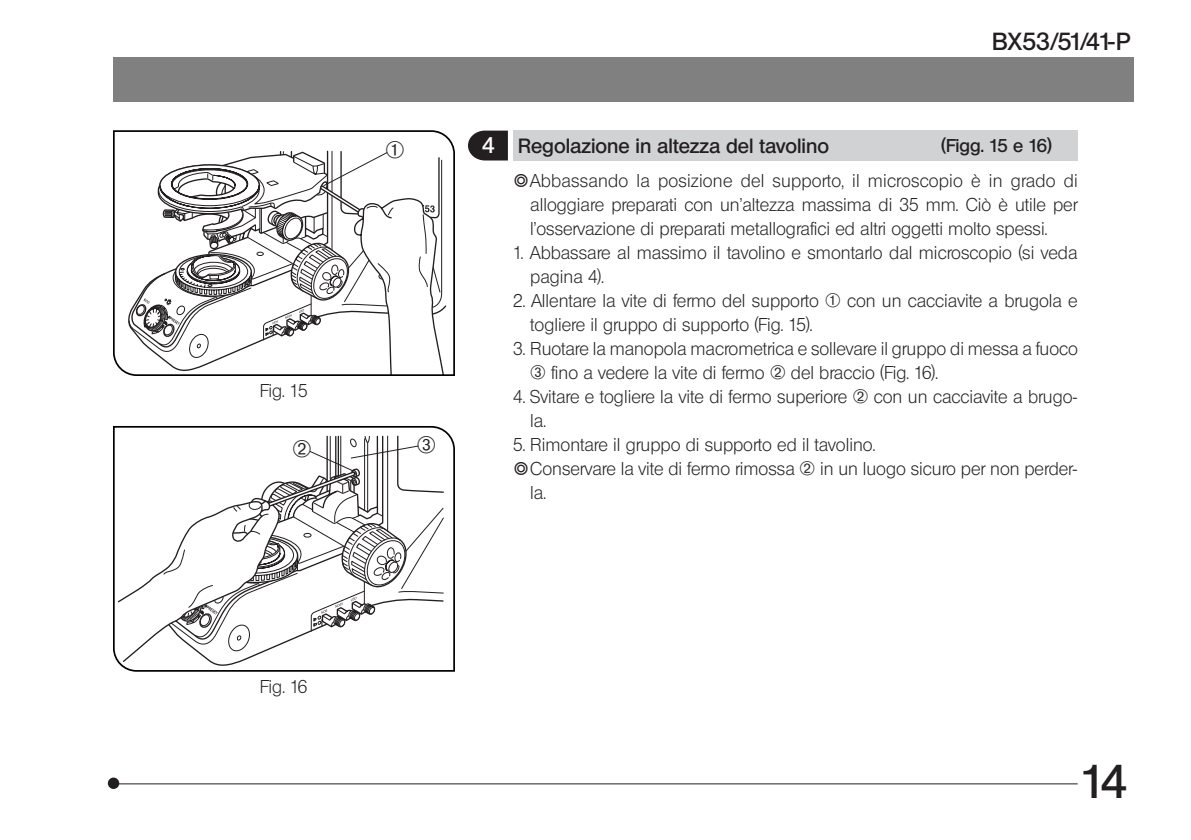
<style>
.page{position:relative;width:1191px;height:840px;background:#fff}
.page>*{position:absolute;margin:0;border:0;box-sizing:border-box;transform-origin:0 0}
.t1{font:46px "Olympus Leicht Halbfett";color:#231f20}
.t2{font:24px "Olympus Leicht Halbfett";color:#231f20}
.t3{font:22px "Olympus Leicht Normal";color:#231f20}
.t4{font:20px "Olympus Leicht Halbfett";color:#231f20}
.t5{font:18px/24px "Olympus Leicht Normal";color:#231f20}
.t6{font:18px "Olympus Leicht Halbfett";color:#231f20}
.s1{font-size:22px;color:#fff}
</style>
<div class="page">
<div style="left:108px;top:777px;width:11px;height:11px;background:#231f20;border-radius:50%"></div>
<hr style="left:113px;top:782px;width:964px;height:1px;background:#231f20">
<svg style="left:113px;top:426px;width:342px;height:246px"></svg>
<svg style="left:113px;top:130px;width:342px;height:246px"></svg>
<div style="left:114px;top:57px;width:1020px;height:45px;background:#808080"></div>
<svg style="left:468px;top:130px;width:40px;height:30px"></svg>
<div style="left:513px;top:130px;width:565px;height:30px;background:#d1d2d4"></div>
<svg style="left:130px;top:150px;width:315px;height:224px"></svg>
<svg style="left:118px;top:435px;width:326px;height:227px"></svg>
<h2 class="t2" style="left:992px;top:27px;width:140px">BX53/51/41-P</h2>
<p class="t3" style="left:385px;top:137px;width:21px">@</p>
<p class="t4" style="left:482px;top:134px;width:348px"><span class="s1">4</span> Regolazione in altezza del tavolino</p>
<p class="t6" style="left:941px;top:135px;width:112px">(Figg. 15 e 16)</p>
<p class="t5" style="left:260px;top:379px;width:49px">Fig. 15</p>
<p class="t3" style="left:292px;top:436px;width:21px">²</p>
<p class="t3" style="left:417px;top:432px;width:21px">³</p>
<p class="t5" style="left:260px;top:674px;width:49px">Fig. 16</p>
<p class="t5" style="left:530px;top:168px;width:549px;text-align:justify;text-indent:-17px">}Abbassando la posizione del supporto, il microscopio è in grado di alloggiare preparati con un’altezza massima di 35 mm. Ciò è utile per l’osservazione di preparati metallografici ed altri oggetti molto spessi.</p>
<p class="t5" style="left:530px;top:240px;width:549px;text-indent:-17px">1. Abbassare al massimo il tavolino e smontarlo dal microscopio (si veda pagina 4).</p>
<p class="t5" style="left:530px;top:288px;width:549px;text-indent:-17px">2. Allentare la vite di fermo del supporto @ con un cacciavite a brugola e togliere il gruppo di supporto (Fig. 15).</p>
<p class="t5" style="left:530px;top:336px;width:549px;text-indent:-17px">3. Ruotare la manopola macrometrica e sollevare il gruppo di messa a fuoco<br>³ fino a vedere la vite di fermo ² del braccio (Fig. 16).</p>
<p class="t5" style="left:530px;top:384px;width:549px;text-indent:-17px">4. Svitare e togliere la vite di fermo superiore ² con un cacciavite a brugo&shy;la.</p>
<p class="t5" style="left:513px;top:432px;width:363px">5. Rimontare il gruppo di supporto ed il tavolino.</p>
<p class="t5" style="left:513px;top:456px;width:566px">}Conservare la vite di fermo rimossa ² in un luogo sicuro per non perder-</p>
<p class="t5" style="left:530px;top:480px;width:17px">la.</p>
<h1 class="t1" style="left:1080px;top:754px;width:48px">14</h1>
</div>
